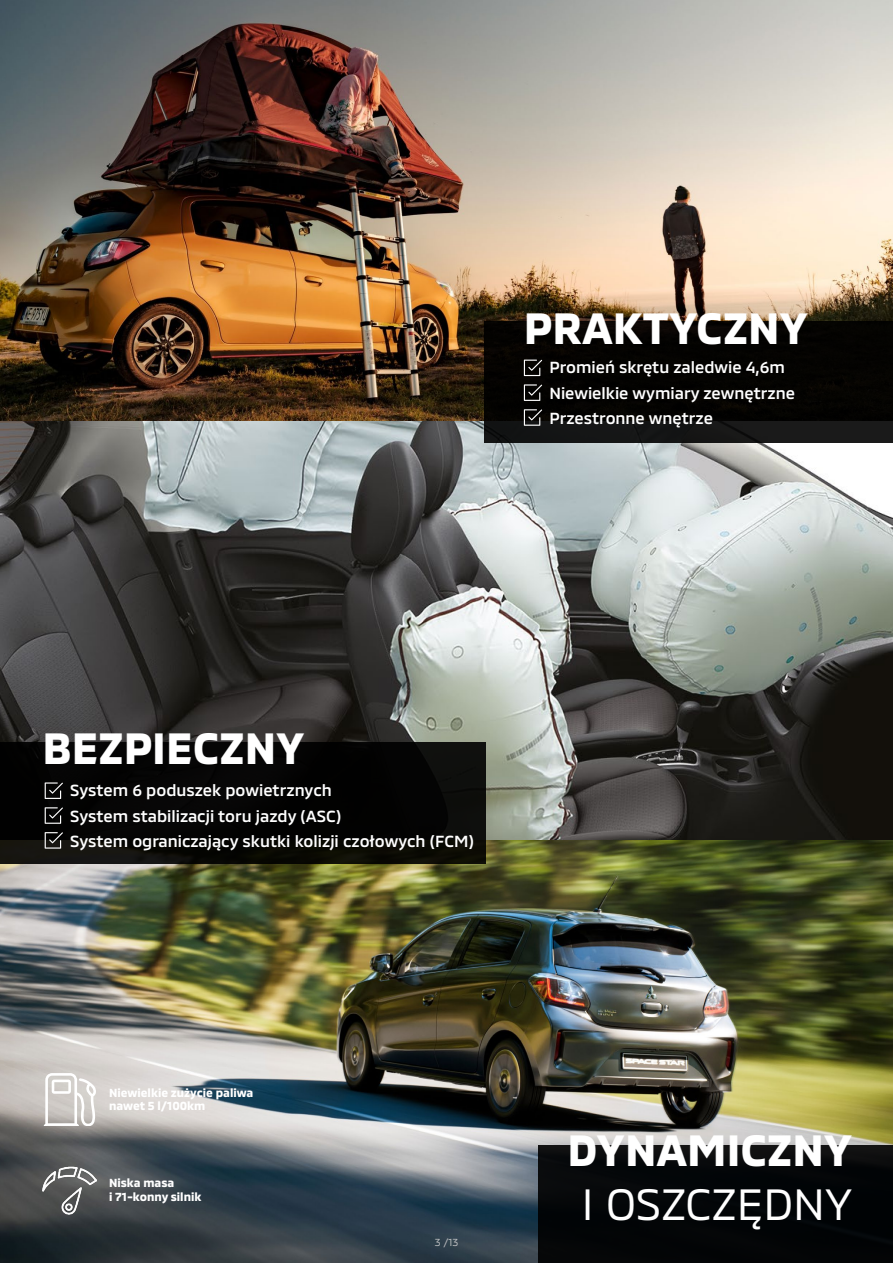
<style>
.page{position:relative;width:893px;height:1263px;background:#fff}
.page>*{position:absolute;margin:0;border:0;box-sizing:border-box;transform-origin:0 0}
.t1{font:700 45px "MMC";color:#fff}
.t2{font:45px "MMC";color:#fff}
.t3{font:500 16.5px/25.5px "MMC";color:#fff}
.t4{font:700 12px/13.5px "MMC";color:#fff}
.t5{font:10.5px "MMC";color:#bcbec0}
</style>
<div class="page">
<img style="left:0;top:420px;width:893px;height:843px">
<img style="left:0;top:0;width:893px;height:420px">
<svg style="left:485px;top:321px;width:408px;height:121px;background:#070605"></svg>
<div style="left:539px;top:1145px;width:354px;height:118px;background:#030607"></div>
<div style="left:0;top:743px;width:486px;height:121px;background:#000"></div>
<svg style="left:524px;top:360px;width:18px;height:16px"></svg>
<svg style="left:524px;top:384px;width:18px;height:17px"></svg>
<svg style="left:524px;top:409px;width:18px;height:17px"></svg>
<svg style="left:43px;top:1073px;width:53px;height:53px"></svg>
<img style="left:43px;top:1163px;width:54px;height:55px">
<svg style="left:45px;top:782px;width:18px;height:17px"></svg>
<svg style="left:45px;top:807px;width:18px;height:17px"></svg>
<svg style="left:45px;top:832px;width:18px;height:17px"></svg>
<h1 class="t1" style="left:524px;top:293px;width:286px">PRAKTYCZNY</h1>
<p class="t3" style="left:549px;top:353px;width:247px">Promień skrętu zaledwie 4,6m<br>Niewielkie wymiary zewnętrzne<br>Przestronne wnętrze</p>
<h1 class="t1" style="left:43px;top:712px;width:264px">BEZPIECZNY</h1>
<p class="t3" style="left:70px;top:776px;width:405px">System 6 poduszek powietrznych<br>System stabilizacji toru jazdy (ASC)<br>System ograniczający skutki kolizji czołowych (FCM)</p>
<p class="t4" style="left:109px;top:1084px;width:146px">Niewielkie zużycie paliwa nawet 5 l/100km</p>
<p class="t4" style="left:109px;top:1175px;width:94px">Niska masa<br>i 71-konny silnik</p>
<p class="t5" style="left:435px;top:1233px;width:25px">3 /13</p>
<h1 class="t1" style="left:567px;top:1115px;width:286px">DYNAMICZNY</h1>
<h1 class="t2" style="left:582px;top:1168px;width:272px">I OSZCZĘDNY</h1>
</div>
